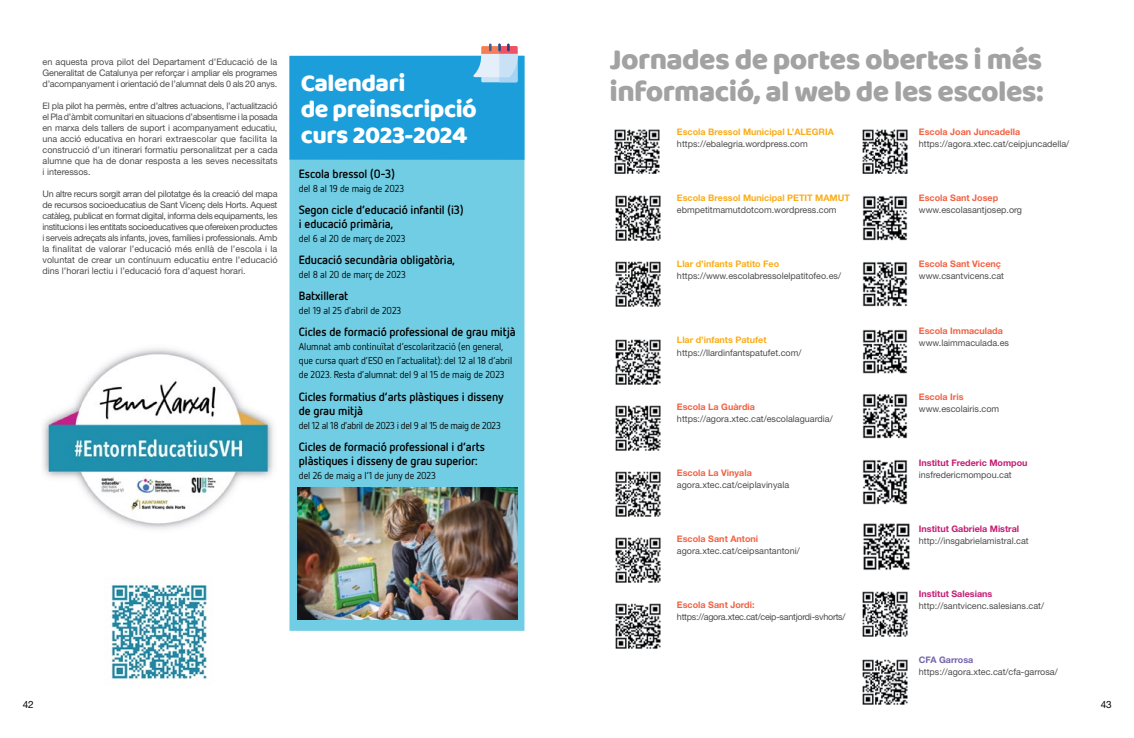
<style>
.page{position:relative;width:1134px;height:738px;background:#fff}
.page>*{position:absolute;margin:0;border:0;box-sizing:border-box;transform-origin:0 0}
.t1{font:30px/32px "Baloo";letter-spacing:-.02em;color:#a2a2a2}
.t2{font:25px/26px "Baloo";letter-spacing:-.02em;color:#fff}
.t3{font:700 12px/14px "Netto OT";letter-spacing:-.01em;color:#000}
.t4{font:10px/14px "Netto OT";letter-spacing:-.01em;color:#000}
.t5{font:10px "Netto OT";letter-spacing:-.03em;color:#000}
.t6{font:10px "Helvetica Neue LT Std";color:#000}
.t7{font:9px/11px "Helvetica Neue LT Std";color:#4d4d4f;text-align:justify}
.t8{font:700 9px "Helvetica Neue LT Std";color:#f16244}
.t9{font:700 9px "Helvetica Neue LT Std";color:#fbac18}
.t10{font:700 9px "Helvetica Neue LT Std";color:#c41c73}
.t11{font:9px "Helvetica Neue LT Std";letter-spacing:-.03em;color:#4d4d4f}
.t12{font:700 9px "Helvetica Neue LT Std";color:#7464ac}
</style>
<div class="page">
<img style="left:42px;top:348px;width:232px;height:181px">
<img style="left:110px;top:581px;width:97px;height:99px">
<div style="left:289px;top:56px;width:235px;height:574px;background:#70cde3"></div>
<div style="left:289px;top:56px;width:235px;height:104px;background:#1b9eda"></div>
<svg style="left:473px;top:43px;width:44px;height:39px"></svg>
<img style="left:298px;top:487px;width:219px;height:132px">
<img style="left:614px;top:129px;width:46px;height:45px">
<img style="left:615px;top:195px;width:46px;height:46px">
<img style="left:615px;top:261px;width:46px;height:46px">
<img style="left:615px;top:339px;width:46px;height:46px">
<img style="left:615px;top:405px;width:46px;height:46px">
<img style="left:615px;top:471px;width:46px;height:46px">
<img style="left:615px;top:537px;width:46px;height:46px">
<img style="left:615px;top:603px;width:46px;height:46px">
<img style="left:862px;top:129px;width:46px;height:45px">
<img style="left:862px;top:196px;width:46px;height:45px">
<img style="left:862px;top:329px;width:46px;height:45px">
<img style="left:862px;top:262px;width:46px;height:45px">
<img style="left:862px;top:394px;width:46px;height:45px">
<img style="left:862px;top:460px;width:46px;height:45px">
<img style="left:863px;top:523px;width:47px;height:47px">
<img style="left:862px;top:591px;width:46px;height:46px">
<img style="left:862px;top:659px;width:46px;height:46px">
<p class="t7" style="left:43px;top:56px;width:236px">en aquesta prova pilot del Departament d’Educació de la Generalitat de Catalunya per reforçar i ampliar els programes d’acompanyament i orientació de l’alumnat dels 0 als 20 anys.</p>
<p class="t7" style="left:43px;top:100px;width:237px">El pla pilot ha permès, entre d’altres actuacions, l’actualització el Pla d’àmbit comunitari en situacions d’absentisme i la posada en marxa dels tallers de suport i acompanyament educatiu, una acció educativa en horari extraescolar que facilita la construcció d’un itinerari formatiu personalitzat per a cada alumne que ha de donar resposta a les seves necessitats i interessos.</p>
<p class="t7" style="left:43px;top:188px;width:237px">Un altre recurs sorgit arran del pilotatge és la creació del mapa de recursos socioeducatius de Sant Vicenç dels Horts. Aquest catàleg, publicat en format digital, informa dels equipaments, les institucions i les entitats socioeducatives que ofereixen productes i serveis adreçats als infants, joves, famílies i professionals. Amb la finalitat de valorar l’educació més enllà de l’escola i la voluntat de crear un contínuum educatiu entre l’educació dins l’horari lectiu i l’educació fora d’aquest horari.</p>
<h2 class="t2" style="left:301px;top:69px;width:178px">Calendari<br>de preinscripció curs 2023-2024</h2>
<h3 class="t3" style="left:299px;top:166px;width:98px">Escola bressol (0-3)</h3>
<p class="t4" style="left:299px;top:181px;width:107px">del 8 al 19 de maig de 2023</p>
<h3 class="t3" style="left:299px;top:202px;width:166px">Segon cicle d’educació infantil (i3) i educació primària,</h3>
<p class="t4" style="left:299px;top:231px;width:108px">del 6 al 20 de març de 2023</p>
<h3 class="t3" style="left:299px;top:252px;width:157px">Educació secundària obligatòria,</h3>
<p class="t4" style="left:299px;top:267px;width:109px">del 8 al 20 de març de 2023</p>
<h3 class="t3" style="left:299px;top:288px;width:51px">Batxillerat</h3>
<p class="t4" style="left:299px;top:303px;width:104px">del 19 al 25 d’abril de 2023</p>
<h3 class="t3" style="left:299px;top:324px;width:218px">Cicles de formació professional de grau mitjà</h3>
<p class="t4" style="left:299px;top:339px;width:215px">Alumnat amb continuïtat d’escolarització (en general, que cursa quart d’ESO en l’actualitat): del 12 al 18 d’abril de 2023. Resta d’alumnat: del 9 al 15 de maig de 2023</p>
<h3 class="t3" style="left:299px;top:388px;width:206px">Cicles formatius d’arts plàstiques i disseny de grau mitjà</h3>
<p class="t5" style="left:299px;top:418px;width:203px">del 12 al 18 d’abril de 2023 i del 9 al 15 de maig de 2023</p>
<h3 class="t3" style="left:299px;top:438px;width:187px">Cicles de formació professional i d’arts plàstiques i disseny de grau superior:</h3>
<p class="t4" style="left:299px;top:467px;width:139px">del 26 de maig a l’1 de juny de 2023</p>
<h1 class="t1" style="left:609px;top:43px;width:436px">Jornades de portes obertes i més informació, al web de les escoles:</h1>
<p class="t8" style="left:919px;top:126px;width:103px">Escola Joan Juncadella</p>
<p class="t7" style="left:919px;top:138px;width:152px">https://agora.xtec.cat/ceipjuncadella/</p>
<p class="t9" style="left:677px;top:126px;width:158px">Escola Bressol Municipal L’ALEGRIA</p>
<p class="t7" style="left:677px;top:138px;width:132px">https://ebalegria.wordpress.com</p>
<p class="t9" style="left:677px;top:192px;width:174px">Escola Bressol Municipal PETIT MAMUT</p>
<p class="t7" style="left:677px;top:204px;width:161px">ebmpetitmamutdotcom.wordpress.com</p>
<p class="t9" style="left:677px;top:258px;width:104px">Llar d’infants Patito Feo</p>
<p class="t7" style="left:677px;top:270px;width:166px">https://www.escolabressolelpatitofeo.es/</p>
<p class="t9" style="left:677px;top:334px;width:91px">Llar d’infants Patufet</p>
<p class="t7" style="left:677px;top:346px;width:126px">https://llardinfantspatufet.com/</p>
<p class="t8" style="left:677px;top:400px;width:79px">Escola La Guàrdia</p>
<p class="t7" style="left:677px;top:412px;width:157px">https://agora.xtec.cat/escolalaguardia/</p>
<p class="t8" style="left:677px;top:466px;width:76px">Escola La Vinyala</p>
<p class="t7" style="left:677px;top:478px;width:114px">agora.xtec.cat/ceiplavinyala</p>
<p class="t8" style="left:677px;top:532px;width:83px">Escola Sant Antoni</p>
<p class="t7" style="left:677px;top:544px;width:124px">agora.xtec.cat/ceipsantantoni/</p>
<p class="t8" style="left:677px;top:598px;width:79px">Escola Sant Jordi:</p>
<p class="t11" style="left:677px;top:610px;width:170px">https://agora.xtec.cat/ceip-santjordi-svhorts/</p>
<p class="t8" style="left:919px;top:192px;width:81px">Escola Sant Josep</p>
<p class="t7" style="left:919px;top:204px;width:105px">www.escolasantjosep.org</p>
<p class="t8" style="left:919px;top:258px;width:84px">Escola Sant Vicenç</p>
<p class="t7" style="left:919px;top:270px;width:87px">www.csantvicens.cat</p>
<p class="t8" style="left:919px;top:324px;width:86px">Escola Immaculada</p>
<p class="t7" style="left:919px;top:336px;width:92px">www.laimmaculada.es</p>
<p class="t8" style="left:919px;top:390px;width:46px">Escola Iris</p>
<p class="t7" style="left:919px;top:402px;width:82px">www.escolairis.com</p>
<p class="t10" style="left:919px;top:456px;width:110px">Institut Frederic Mompou</p>
<p class="t7" style="left:919px;top:468px;width:94px">insfredericmompou.cat</p>
<p class="t10" style="left:919px;top:522px;width:102px">Institut Gabriela Mistral</p>
<p class="t7" style="left:919px;top:534px;width:111px">http://insgabrielamistral.cat</p>
<p class="t10" style="left:919px;top:587px;width:75px">Institut Salesians</p>
<p class="t7" style="left:919px;top:599px;width:127px">http://santvicenc.salesians.cat/</p>
<p class="t12" style="left:919px;top:653px;width:56px">CFA Garrosa</p>
<p class="t7" style="left:919px;top:665px;width:140px">https://agora.xtec.cat/cfa-garrosa/</p>
<p class="t6" style="left:23px;top:697px;width:13px">42</p>
<p class="t6" style="left:1101px;top:698px;width:13px">43</p>
</div>
